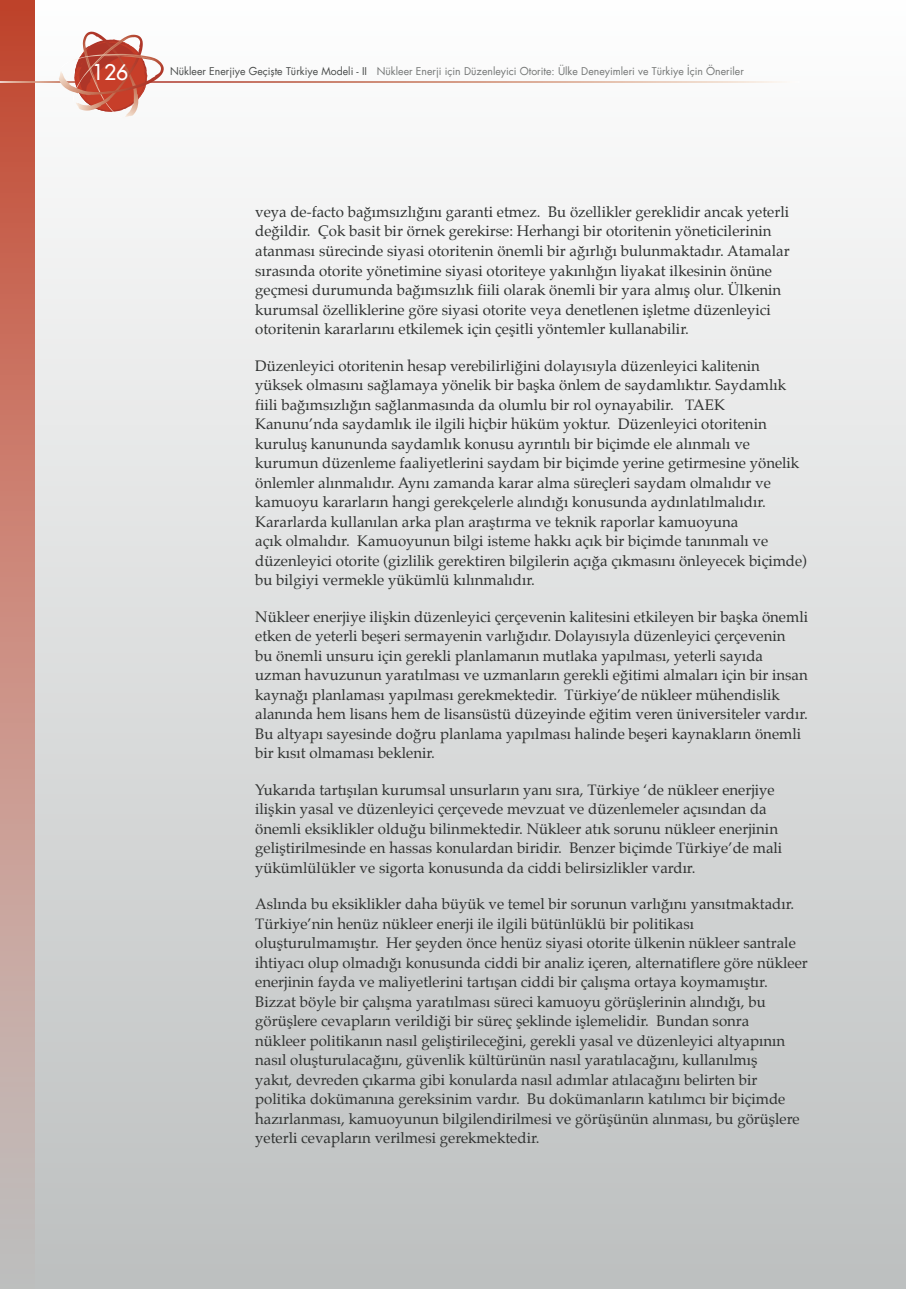
<style>
.page{position:relative;width:906px;height:1289px;background:#fff}
.page>*{position:absolute;margin:0;border:0;box-sizing:border-box;transform-origin:0 0}
.t1{font:21px "Futura";color:#fff}
.t2{font:15px/19.5px "Palatino";color:#303231}
.t3{font:10.5px "Futura";color:#757776}
.s1{color:#4a4c4b}
</style>
<div class="page">
<div style="left:0;top:0;width:906px;height:1288px;background:linear-gradient(to bottom,#fefefe,#bdc0c0)"></div>
<div style="left:0;top:0;width:34px;height:1288px;background:linear-gradient(to bottom,#c84c34,#c7c8c8)"></div>
<hr style="left:143px;top:81px;width:656px;height:2px;background:#fff">
<hr style="left:0;top:81px;width:92px;height:2px;background:#fff">
<svg style="left:59px;top:32px;width:102px;height:86px"></svg>
<h1 class="t1" style="left:92px;top:58px;width:38px">126</h1>
<p class="t3" style="left:170px;top:64px;width:575px"><span class="s1">Nükleer Enerjiye Geçişte Türkiye Modeli - II</span> Nükleer Enerji için Düzenleyici Otorite: Ülke Deneyimleri ve Türkiye İçin Öneriler</p>
<p class="t2" style="left:255px;top:202px;width:536px">veya de-facto bağımsızlığını garanti etmez. Bu özellikler gereklidir ancak yeterli değildir. Çok basit bir örnek gerekirse: Herhangi bir otoritenin yöneticilerinin atanması sürecinde siyasi otoritenin önemli bir ağırlığı bulunmaktadır. Atamalar sırasında otorite yönetimine siyasi otoriteye yakınlığın liyakat ilkesinin önüne geçmesi durumunda bağımsızlık fiili olarak önemli bir yara almış olur. Ülkenin kurumsal özelliklerine göre siyasi otorite veya denetlenen işletme düzenleyici otoritenin kararlarını etkilemek için çeşitli yöntemler kullanabilir.</p>
<p class="t2" style="left:255px;top:355px;width:553px">Düzenleyici otoritenin hesap verebilirliğini dolayısıyla düzenleyici kalitenin yüksek olmasını sağlamaya yönelik bir başka önlem de saydamlıktır. Saydamlık fiili bağımsızlığın sağlanmasında da olumlu bir rol oynayabilir. TAEK Kanunu’nda saydamlık ile ilgili hiçbir hüküm yoktur. Düzenleyici otoritenin kuruluş kanununda saydamlık konusu ayrıntılı bir biçimde ele alınmalı ve kurumun düzenleme faaliyetlerini saydam bir biçimde yerine getirmesine yönelik önlemler alınmalıdır. Aynı zamanda karar alma süreçleri saydam olmalıdır ve kamuoyu kararların hangi gerekçelerle alındığı konusunda aydınlatılmalıdır.<br>Kararlarda kullanılan arka plan araştırma ve teknik raporlar kamuoyuna<br>açık olmalıdır. Kamuoyunun bilgi isteme hakkı açık bir biçimde tanınmalı ve düzenleyici otorite (gizlilik gerektiren bilgilerin açığa çıkmasını önleyecek biçimde) bu bilgiyi vermekle yükümlü kılınmalıdır.</p>
<p class="t2" style="left:255px;top:606px;width:554px">Nükleer enerjiye ilişkin düzenleyici çerçevenin kalitesini etkileyen bir başka önemli etken de yeterli beşeri sermayenin varlığıdır. Dolayısıyla düzenleyici çerçevenin<br>bu önemli unsuru için gerekli planlamanın mutlaka yapılması, yeterli sayıda uzman havuzunun yaratılması ve uzmanların gerekli eğitimi almaları için bir insan kaynağı planlaması yapılması gerekmektedir. Türkiye’de nükleer mühendislik alanında hem lisans hem de lisansüstü düzeyinde eğitim veren üniversiteler vardır.<br>Bu altyapı sayesinde doğru planlama yapılması halinde beşeri kaynakların önemli bir kısıt olmaması beklenir.</p>
<p class="t2" style="left:255px;top:779px;width:528px">Yukarıda tartışılan kurumsal unsurların yanı sıra, Türkiye ‘de nükleer enerjiye ilişkin yasal ve düzenleyici çerçevede mevzuat ve düzenlemeler açısından da önemli eksiklikler olduğu bilinmektedir. Nükleer atık sorunu nükleer enerjinin geliştirilmesinde en hassas konulardan biridir. Benzer biçimde Türkiye’de mali yükümlülükler ve sigorta konusunda da ciddi belirsizlikler vardır.</p>
<p class="t2" style="left:255px;top:894px;width:554px">Aslında bu eksiklikler daha büyük ve temel bir sorunun varlığını yansıtmaktadır.<br>Türkiye’nin henüz nükleer enerji ile ilgili bütünlüklü bir politikası oluşturulmamıştır. Her şeyden önce henüz siyasi otorite ülkenin nükleer santrale ihtiyacı olup olmadığı konusunda ciddi bir analiz içeren, alternatiflere göre nükleer enerjinin fayda ve maliyetlerini tartışan ciddi bir çalışma ortaya koymamıştır.<br>Bizzat böyle bir çalışma yaratılması süreci kamuoyu görüşlerinin alındığı, bu görüşlere cevapların verildiği bir süreç şeklinde işlemelidir. Bundan sonra<br>nükleer politikanın nasıl geliştirileceğini, gerekli yasal ve düzenleyici altyapının nasıl oluşturulacağını, güvenlik kültürünün nasıl yaratılacağını, kullanılmış<br>yakıt, devreden çıkarma gibi konularda nasıl adımlar atılacağını belirten bir politika dokümanına gereksinim vardır. Bu dokümanların katılımcı bir biçimde hazırlanması, kamuoyunun bilgilendirilmesi ve görüşünün alınması, bu görüşlere yeterli cevapların verilmesi gerekmektedir.</p>
</div>
